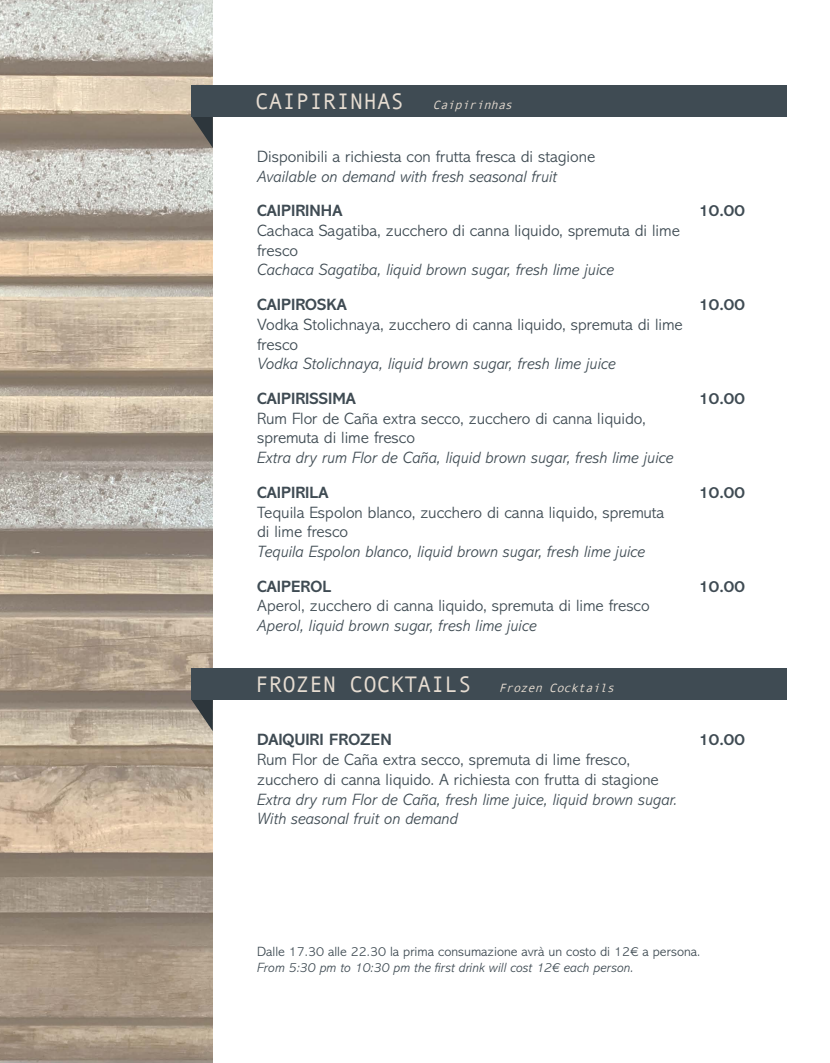
<style>
.page{position:relative;width:830px;height:1063px;background:#fff}
.page>*{position:absolute;margin:0;border:0;box-sizing:border-box;transform-origin:0 0}
.t1{font:22.5px "Andale Mono";color:#e6dcd1}
.t2{font:300 16.5px/19.8px "Abadi MT Std";color:#3f4b53}
.t3{font:italic 300 16.5px/19.8px "Abadi MT Std";color:#3f4b53}
.t4{font:700 16.5px "Abadi MT Std";color:#3f4b53}
.t5{font:300 13.5px "Abadi MT Std";color:#3f4b53}
.t6{font:italic 300 13.5px "Abadi MT Std";color:#3f4b53}
.t7{font:italic 12px "Andale Mono";color:#e6dcd1}
.s1{font-style:italic;font-size:12px}
</style>
<div class="page">
<img style="left:0;top:0;width:213px;height:1063px">
<svg style="left:191px;top:116px;width:22px;height:32px"></svg>
<div style="left:191px;top:85px;width:596px;height:31px;background:#3f4b53"></div>
<svg style="left:191px;top:700px;width:22px;height:31px"></svg>
<div style="left:191px;top:668px;width:596px;height:32px;background:#3f4b53"></div>
<h1 class="t1" style="left:255px;top:87px;width:150px">CAIPIRINHAS</h1>
<p class="t7" style="left:432px;top:97px;width:85px">Caipirinhas</p>
<p class="t2" style="left:257px;top:147px;width:339px">Disponibili a richiesta con frutta fresca di stagione</p>
<p class="t3" style="left:257px;top:167px;width:301px">Available on demand with fresh seasonal fruit</p>
<p class="t4" style="left:257px;top:201px;width:87px">CAIPIRINHA</p>
<p class="t2" style="left:257px;top:221px;width:424px">Cachaca Sagatiba, zucchero di canna liquido, spremuta di lime fresco</p>
<p class="t3" style="left:257px;top:260px;width:358px">Cachaca Sagatiba, liquid brown sugar, fresh lime juice</p>
<p class="t4" style="left:257px;top:295px;width:91px">CAIPIROSKA</p>
<p class="t2" style="left:257px;top:315px;width:427px">Vodka Stolichnaya, zucchero di canna liquido, spremuta di lime fresco</p>
<p class="t3" style="left:257px;top:354px;width:360px">Vodka Stolichnaya, liquid brown sugar, fresh lime juice</p>
<p class="t4" style="left:257px;top:389px;width:100px">CAIPIRISSIMA</p>
<p class="t2" style="left:257px;top:409px;width:390px">Rum Flor de Caña extra secco, zucchero di canna liquido, spremuta di lime fresco</p>
<p class="t3" style="left:257px;top:448px;width:418px">Extra dry rum Flor de Caña, liquid brown sugar, fresh lime juice</p>
<p class="t4" style="left:257px;top:483px;width:73px">CAIPIRILA</p>
<p class="t2" style="left:257px;top:502px;width:408px">Tequila Espolon blanco, zucchero di canna liquido, spremuta di lime fresco</p>
<p class="t3" style="left:257px;top:542px;width:389px">Tequila Espolon blanco, liquid brown sugar, fresh lime juice</p>
<p class="t4" style="left:257px;top:577px;width:76px">CAIPEROL</p>
<p class="t2" style="left:257px;top:596px;width:394px">Aperol, zucchero di canna liquido, spremuta di lime fresco</p>
<p class="t3" style="left:257px;top:616px;width:281px">Aperol, liquid brown sugar, fresh lime juice</p>
<h1 class="t1" style="left:255px;top:670px;width:364px">F RO Z E N C O C KTA I L S <span class="s1">Frozen Cocktails</span></h1>
<p class="t4" style="left:257px;top:730px;width:136px">DAIQUIRI FROZEN</p>
<p class="t2" style="left:257px;top:750px;width:403px">Rum Flor de Caña extra secco, spremuta di lime fresco, zucchero di canna liquido. A richiesta con frutta di stagione</p>
<p class="t3" style="left:257px;top:790px;width:422px">Extra dry rum Flor de Caña, fresh lime juice, liquid brown sugar.<br>With seasonal fruit on demand</p>
<p class="t4" style="left:698px;top:201px;width:48px">10.00</p>
<p class="t4" style="left:698px;top:295px;width:48px">10.00</p>
<p class="t4" style="left:698px;top:389px;width:48px">10.00</p>
<p class="t4" style="left:698px;top:483px;width:48px">10.00</p>
<p class="t4" style="left:698px;top:577px;width:48px">10.00</p>
<p class="t4" style="left:698px;top:730px;width:48px">10.00</p>
<p class="t5" style="left:257px;top:944px;width:444px">Dalle 17.30 alle 22.30 la prima consumazione avrà un costo di 12€ a persona.</p>
<p class="t6" style="left:257px;top:961px;width:378px">From 5:30 pm to 10:30 pm the first drink will cost 12€ each person.</p>
</div>
